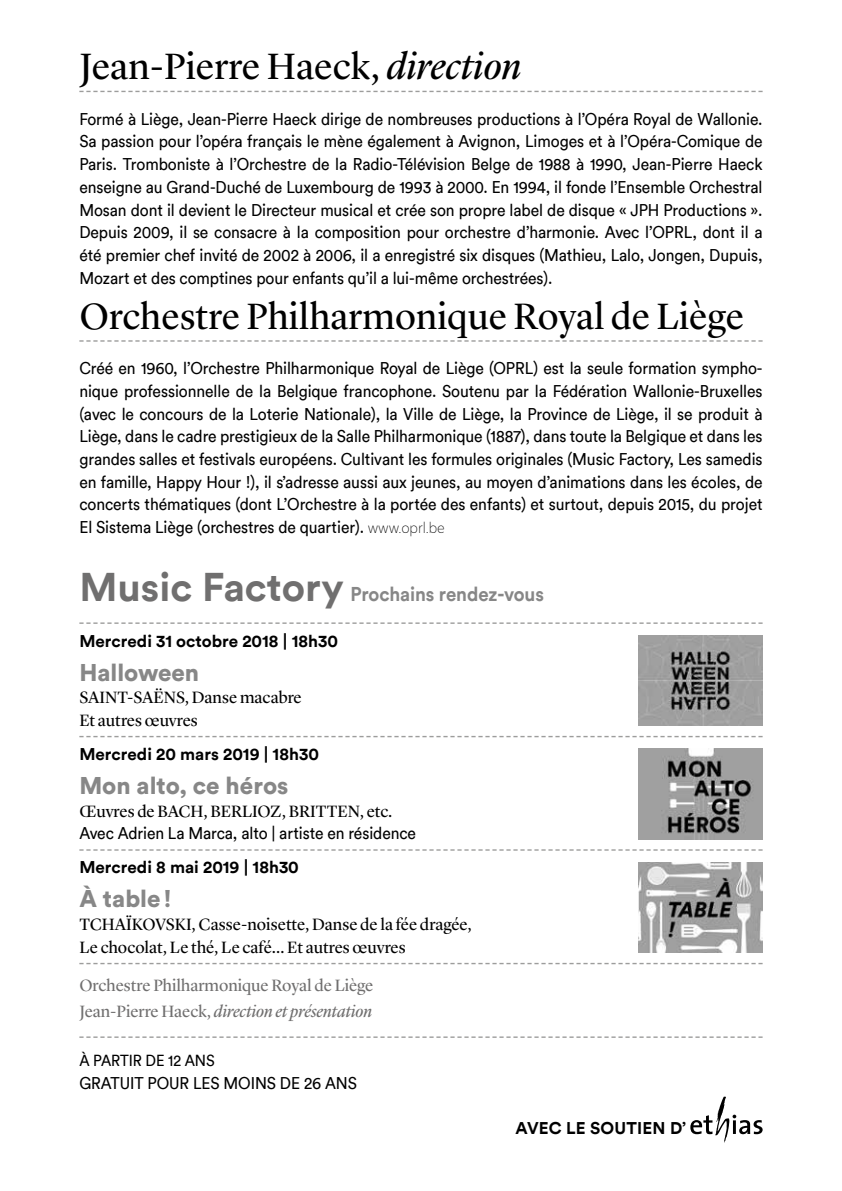
<style>
.page{position:relative;width:842px;height:1191px;background:#fff}
.page>*{position:absolute;margin:0;border:0;box-sizing:border-box;transform-origin:0 0}
.t1{font:38px "Lyon Display";letter-spacing:.005em;color:#000}
.t2{font:900 24px "Circular Std";color:#878787}
.t3{font:700 20px "Circular";letter-spacing:-.005em;color:#878787;scale:.93 1}
.t4{font:17px/22.6px "Circular";letter-spacing:-.005em;color:#000;text-align:justify;scale:.92 1}
.t5{font:17px/22.6px "Lyon Display";color:#000}
.t6{font:700 17px "Circular";color:#000}
.t7{font:17px/26px "Lyon Display";letter-spacing:-.005em;color:#706f6f}
.t8{font:16px "Circular";letter-spacing:-.005em;color:#000;scale:.92 1}
.s1{font-style:italic}
.s2{font-family:"Basic Sans";font-weight:200;font-size:16px}
.s3{font-size:40px;color:#706f6f}
</style>
<div class="page">
<svg style="left:690px;top:1096px;width:73px;height:46px"></svg>
<svg style="left:79px;top:91px;width:684px;height:1px"></svg>
<svg style="left:79px;top:340px;width:684px;height:2px"></svg>
<svg style="left:79px;top:622px;width:684px;height:2px"></svg>
<svg style="left:79px;top:736px;width:684px;height:1px"></svg>
<svg style="left:79px;top:849px;width:684px;height:1px"></svg>
<svg style="left:79px;top:963px;width:684px;height:1px"></svg>
<svg style="left:79px;top:1036px;width:684px;height:1px"></svg>
<img style="left:638px;top:635px;width:125px;height:91px">
<img style="left:638px;top:748px;width:125px;height:91px">
<img style="left:638px;top:862px;width:125px;height:90px">
<h1 class="t1" style="left:79px;top:38px;width:444px">Jean-Pierre Haeck, <span class="s1">direction</span></h1>
<p class="t4" style="left:79px;top:107px;width:744px">Formé à Liège, Jean-Pierre Haeck dirige de nombreuses productions à l’Opéra Royal de Wallonie.<br>Sa passion pour l’opéra français le mène également à Avignon, Limoges et à l’Opéra-Comique de Paris. Tromboniste à l’Orchestre de la Radio-Télévision Belge de 1988 à 1990, Jean-Pierre Haeck enseigne au Grand-Duché de Luxembourg de 1993 à 2000. En 1994, il fonde l’Ensemble Orchestral Mosan dont il devient le Directeur musical et crée son propre label de disque « JPH Productions ».<br>Depuis 2009, il se consacre à la composition pour orchestre d’harmonie. Avec l’OPRL, dont il a été premier chef invité de 2002 à 2006, il a enregistré six disques (Mathieu, Lalo, Jongen, Dupuis, Mozart et des comptines pour enfants qu’il a lui-même orchestrées).</p>
<h1 class="t1" style="left:79px;top:288px;width:666px">Orchestre Philharmonique Royal de Liège</h1>
<p class="t4" style="left:79px;top:356px;width:744px">Créé en 1960, l’Orchestre Philharmonique Royal de Liège (OPRL) est la seule formation sympho&shy;nique professionnelle de la Belgique francophone. Soutenu par la Fédération Wallonie-Bruxelles (avec le concours de la Loterie Nationale), la Ville de Liège, la Province de Liège, il se produit à Liège, dans le cadre prestigieux de la Salle Philharmonique (1887), dans toute la Belgique et dans les grandes salles et festivals européens. Cultivant les formules originales (Music Factory, Les samedis en famille, Happy Hour !), il s’adresse aussi aux jeunes, au moyen d’animations dans les écoles, de concerts thématiques (dont L’Orchestre à la portée des enfants) et surtout, depuis 2015, du projet El Sistema Liège (orchestres de quartier). <span class="s2">www.oprl.be</span></p>
<p class="t3" style="left:79px;top:580px;width:501px"><span class="s3">Music Factory</span> Prochains rendez-vous</p>
<p class="t6" style="left:79px;top:629px;width:260px">Mercredi 31 octobre 2018 | 18h30</p>
<h2 class="t2" style="left:79px;top:656px;width:121px">Halloween</h2>
<p class="t5" style="left:79px;top:685px;width:224px">SAINT-SAËNS, Danse macabre<br>Et autres œuvres</p>
<p class="t6" style="left:79px;top:742px;width:241px">Mercredi 20 mars 2019 | 18h30</p>
<h2 class="t2" style="left:79px;top:769px;width:210px">Mon alto, ce héros</h2>
<p class="t5" style="left:79px;top:798px;width:314px">Œuvres de BACH, BERLIOZ, BRITTEN, etc.</p>
<p class="t4" style="left:79px;top:821px;width:367px">Avec Adrien La Marca, alto | artiste en résidence</p>
<p class="t6" style="left:79px;top:855px;width:221px">Mercredi 8 mai 2019 | 18h30</p>
<h2 class="t2" style="left:79px;top:883px;width:94px">À table!</h2>
<p class="t5" style="left:79px;top:911px;width:394px">TCHAÏKOVSKI, Casse-noisette, Danse de la fée dragée,<br>Le chocolat, Le thé, Le café… Et autres œuvres</p>
<p class="t7" style="left:79px;top:970px;width:296px">Orchestre Philharmonique Royal de Liège<br>Jean-Pierre Haeck, <span class="s1">direction et présentation</span></p>
<p class="t8" style="left:79px;top:1049px;width:149px">À PARTIR DE 12 ANS</p>
<p class="t4" style="left:79px;top:1070px;width:303px">GRATUIT POUR LES MOINS DE 26 ANS</p>
<p class="t6" style="left:516px;top:1116px;width:172px">AVEC LE SOUTIEN D’</p>
</div>
